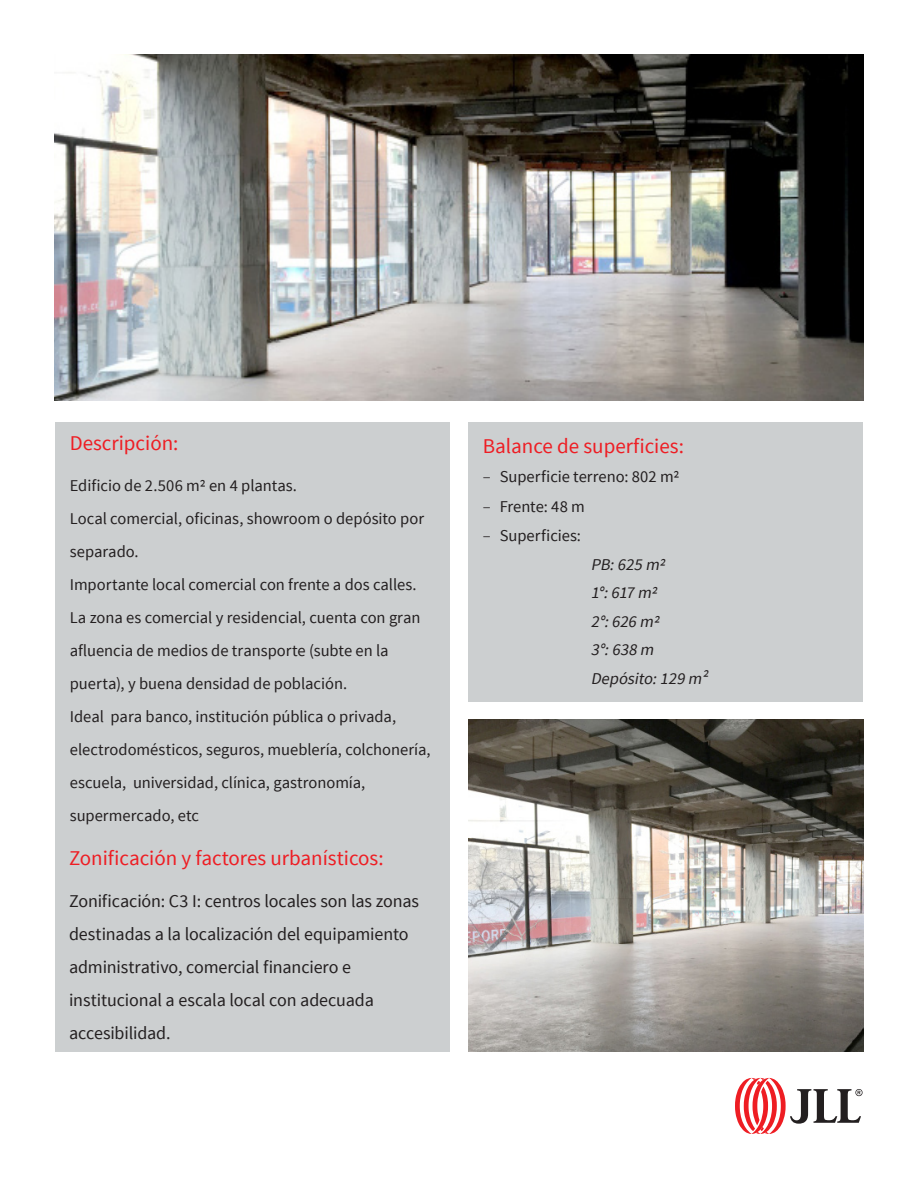
<style>
.page{position:relative;width:918px;height:1188px;background:#fff}
.page>*{position:absolute;margin:0;border:0;box-sizing:border-box;transform-origin:0 0}
.Sub_Head_-_Red{font:21px "Source Sans Pro";color:#ee1d23}
.Sub_Head_-_Red-2{font:18px/33px "Source Sans Pro";letter-spacing:-.005em;color:#231f20}
.Disclaimer{font:16.5px/33px "Source Sans Pro";color:#231f20}
.t1{font:italic 16.5px/28.5px "Source Sans Pro";color:#231f20}
.s1{font-weight:300}
</style>
<div class="page">
<img style="left:54px;top:54px;width:810px;height:346px">
<svg style="left:735px;top:1078px;width:128px;height:56px"></svg>
<div style="left:56px;top:422px;width:394px;height:630px;background:#cccfd0"></div>
<img style="left:468px;top:720px;width:396px;height:332px">
<div style="left:468px;top:422px;width:394px;height:279px;background:#cccfd0"></div>
<p class="Sub_Head_-_Red" style="left:70px;top:430px;width:110px">Descripción:</p>
<p class="Disclaimer" style="left:70px;top:469px;width:229px">Edificio de 2.506 m2 en 4 plantas.</p>
<p class="Disclaimer" style="left:70px;top:502px;width:356px">Local comercial, oficinas, showroom o depósito por separado.</p>
<p class="Disclaimer" style="left:70px;top:568px;width:348px">Importante local comercial con frente a dos calles.</p>
<p class="Disclaimer" style="left:70px;top:601px;width:352px">La zona es comercial y residencial, cuenta con gran afluencia de medios de transporte (subte en la puerta), y buena densidad de población.</p>
<p class="Disclaimer" style="left:70px;top:700px;width:362px">Ideal para banco, institución pública o privada, electrodomésticos, seguros, mueblería, colchonería, escuela, universidad, clínica, gastronomía, supermercado, etc</p>
<p class="Sub_Head_-_Red" style="left:69px;top:845px;width:316px">Zonificación y factores urbanísticos:</p>
<p class="Sub_Head_-_Red-2" style="left:69px;top:884px;width:352px">Zonificación: C3 I: centros locales son las zonas destinadas a la localización del equipamiento administrativo, comercial financiero e institucional a escala local con adecuada accesibilidad.</p>
<p class="Sub_Head_-_Red" style="left:483px;top:433px;width:203px">Balance de superficies:</p>
<p class="Disclaimer" style="left:483px;top:461px;width:198px"><span class="s1">–</span> Superficie terreno: 802 m2</p>
<p class="Disclaimer" style="left:483px;top:490px;width:104px"><span class="s1">–</span> Frente: 48 m</p>
<p class="Disclaimer" style="left:483px;top:520px;width:100px"><span class="s1">–</span> Superficies:</p>
<p class="t1" style="left:591px;top:550px;width:122px">PB:625 m2<br>1°:617 m2<br>2°:626 m2<br>3°:638 m<br>Depósito:129 m²</p>
</div>
